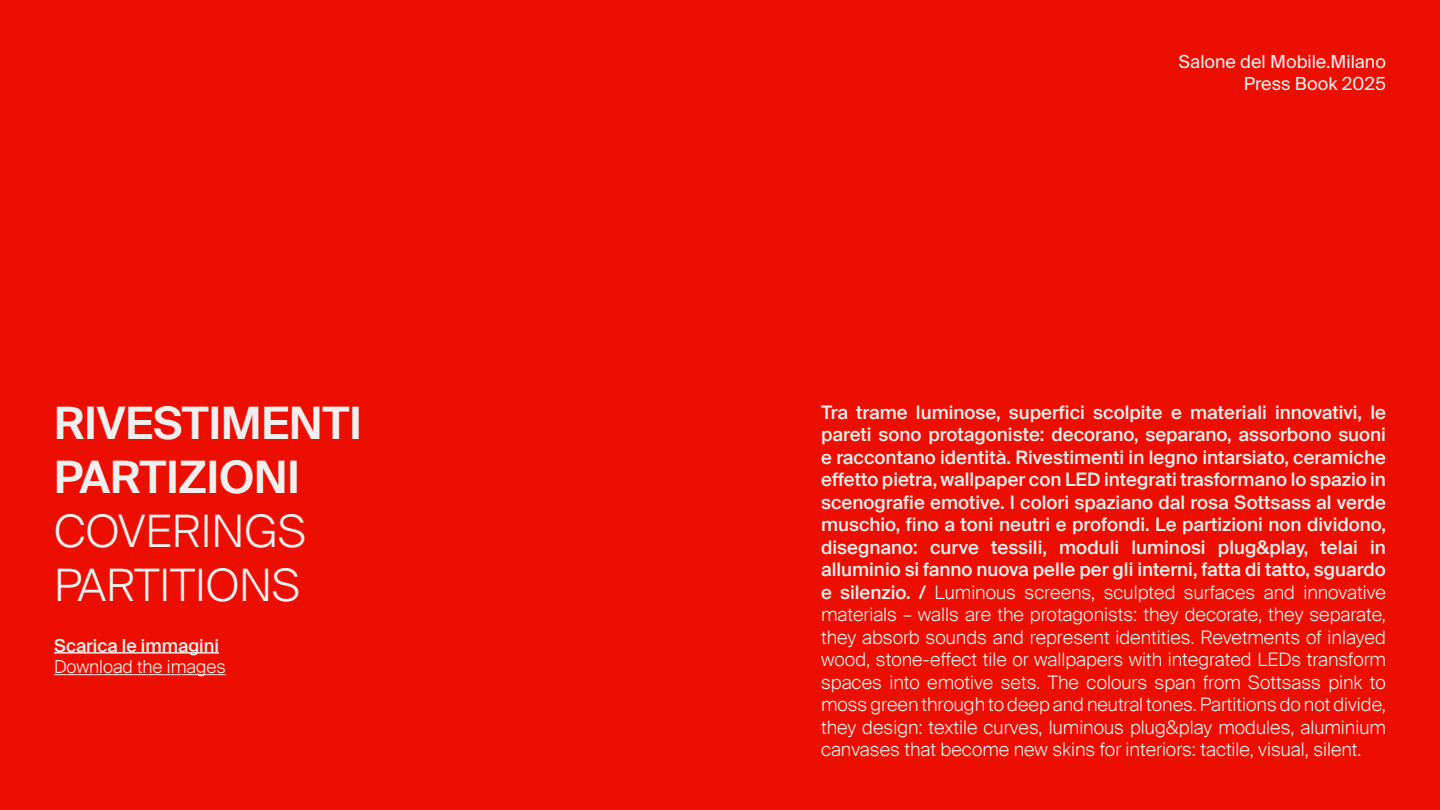
<style>
.page{position:relative;width:1440px;height:810px;background:#ec0e00}
.page>*{position:absolute;margin:0;border:0;box-sizing:border-box;transform-origin:0 0}
.t1{font:600 45px/54px "Suisse Intl";color:#f0f0f0}
.t2{font:300 45px/54px "Suisse Intl";color:#f0f0f0}
.t3{font:500 18.75px/22.5px "Suisse Intl";color:#f0f0f0;text-align:justify}
.t4{font:18px/21.6px "Suisse Intl";color:#f0f0f0;text-align:right}
.t5{font:500 18px "Suisse Intl";color:#f0f0f0}
.t6{font:300 18px "Suisse Intl";color:#f0f0f0}
.s1{font-weight:300}
</style>
<div class="page">
<hr style="left:54px;top:652px;width:165px;height:2px;background:#f0f0f0">
<hr style="left:54px;top:674px;width:172px;height:1px;background:#f0f0f0">
<h1 class="t1" style="left:54px;top:396px;width:309px">RIVESTIMENTI<br>PARTIZIONI</h1>
<h1 class="t2" style="left:54px;top:504px;width:253px">COVERINGS<br>PARTITIONS</h1>
<p class="t5" style="left:54px;top:635px;width:167px">Scarica le immagini</p>
<p class="t6" style="left:54px;top:656px;width:173px">Download the images</p>
<p class="t4" style="left:1179px;top:51px;width:209px">Salone del Mobile.Milano<br>Press Book 2025</p>
<p class="t3" style="left:821px;top:401px;width:566px">Tra trame luminose, superfici scolpite e materiali innovativi, le pareti sono protagoniste: decorano, separano, assorbono suoni e raccontano identità. Rivestimenti in legno intarsiato, ceramiche effetto pietra, wallpaper con LED integrati trasformano lo spazio in scenografie emotive. I colori spaziano dal rosa Sottsass al verde muschio, fino a toni neutri e profondi. Le partizioni non dividono, disegnano: curve tessili, moduli luminosi plug&amp;play, telai in alluminio si fanno nuova pelle per gli interni, fatta di tatto, sguardo e silenzio. / <span class="s1">Luminous screens, sculpted surfaces and innovative materials – walls are the protagonists: they decorate, they separate, they absorb sounds and represent identities. Revetments of inlayed wood, stone-effect tile or wallpapers with integrated LEDs transform spaces into emotive sets. The colours span from Sottsass pink to moss green through to deep and neutral tones. Partitions do not divide, they design: textile curves, luminous plug&amp;play modules, aluminium canvases that become new skins for interiors: tactile, visual, silent.</span></p>
</div>
